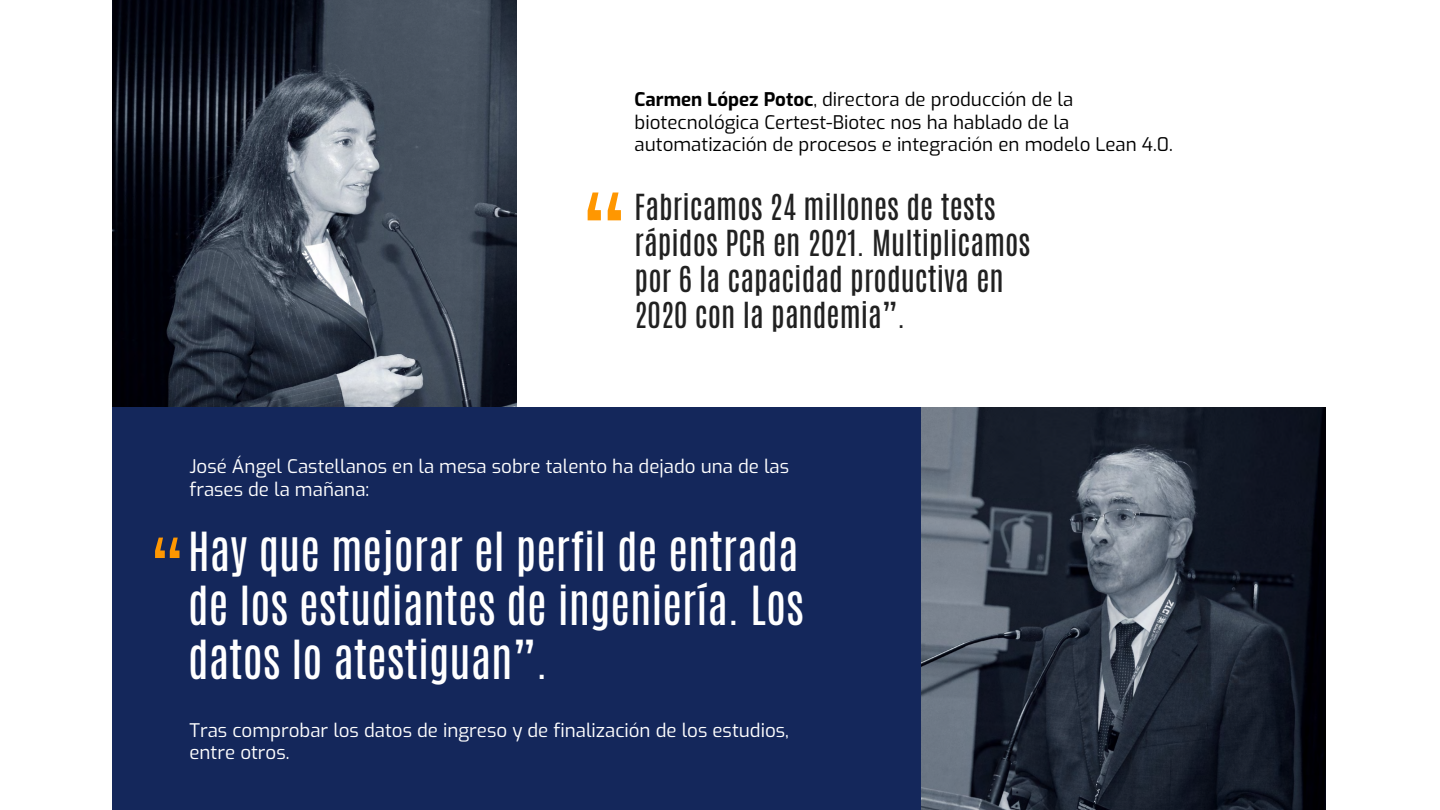
<style>
.page{position:relative;width:1440px;height:810px;background:#fff}
.page>*{position:absolute;margin:0;border:0;box-sizing:border-box;transform-origin:0 0}
.t1{font:90px "Antonio";color:#ff9701}
.t2{font:66px "Antonio";color:#ff9701}
.t3{font:45px/54px "Antonio";color:#fff}
.t4{font:30px/36px "Antonio";color:#212121}
.t5{font:18.75px/22.5px "Exo";color:#fff}
.t6{font:18.75px/22.5px "Exo";color:#000}
.s1{font-weight:700}
</style>
<div class="page">
<img style="left:112px;top:0;width:404px;height:407px">
<div style="left:112px;top:407px;width:809px;height:403px;background:#14275b"></div>
<img style="left:921px;top:407px;width:404px;height:403px">
<h1 class="t1" style="left:581px;top:166px;width:47px">“</h1>
<p class="t6" style="left:635px;top:87px;width:540px"><span class="s1">Carmen López Potoc</span>, directora de producción de la biotecnológica Certest-Biotec nos ha hablado de la automatización de procesos e integración en modelo Lean 4.0.</p>
<h3 class="t4" style="left:635px;top:189px;width:397px">Fabricamos 24 millones de tests rápidos PCR en 2021. Multiplicamos por 6 la capacidad productiva en<br>2020 con la pandemia”.</h3>
<p class="t5" style="left:189px;top:454px;width:601px">José Ángel Castellanos en la mesa sobre talento ha dejado una de las frases de la mañana:</p>
<h2 class="t2" style="left:150px;top:518px;width:35px">“</h2>
<h3 class="t3" style="left:188px;top:526px;width:617px">Hay que mejorar el perfil de entrada de los estudiantes de ingeniería. Los datos lo atestiguan”.</h3>
<p class="t5" style="left:189px;top:718px;width:601px">Tras comprobar los datos de ingreso y de finalización de los estudios, entre otros.</p>
</div>
